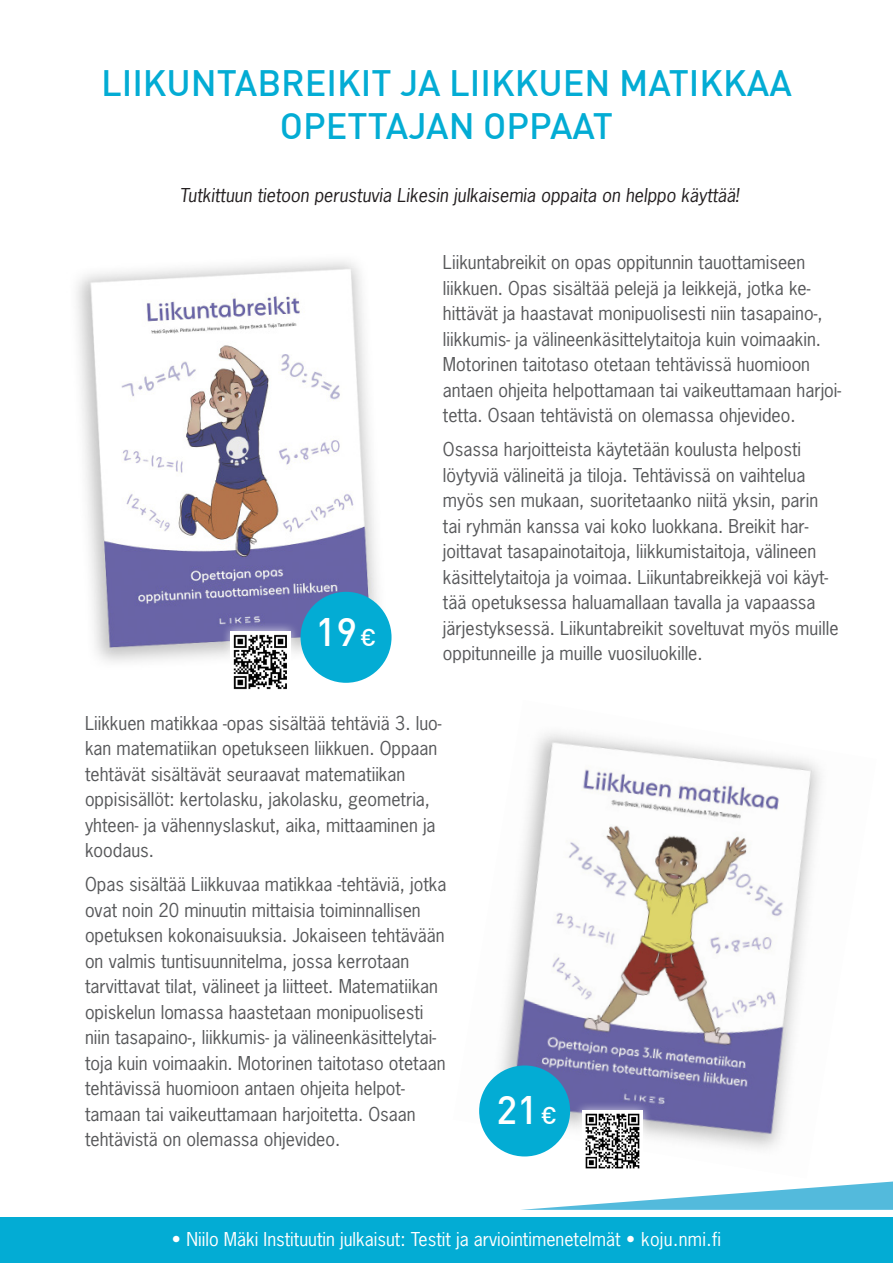
<style>
.page{position:relative;width:893px;height:1263px;background:#fff}
.page>*{position:absolute;margin:0;border:0;box-sizing:border-box;transform-origin:0 0}
.t1{font:500 39px "DIN Pro";color:#fff}
.NIMIOTSIKKO{font:500 36px/43.2px "DIN Pro";color:#03acd4;text-align:center}
.Julkaisut_Leipäteksti{font:18px/25.5px "News Gothic Std";color:#57585a}
.t2{font:18px "News Gothic Std";color:#fff}
.Julkaisut_Leipäteksti-2{font:italic 18px "News Gothic Std";color:#231f20}
.s1{font-size:24px}
</style>
<div class="page">
<svg style="left:521px;top:1181px;width:372px;height:29px"></svg>
<div style="left:0;top:1217px;width:893px;height:46px;background:#03acd4"></div>
<img style="left:76px;top:261px;width:316px;height:410px">
<img style="left:479px;top:733px;width:342px;height:424px">
<div style="left:479px;top:1065px;width:91px;height:91px;background:#03acd4;border-radius:50%"></div>
<div style="left:301px;top:592px;width:90px;height:91px;background:#03acd4;border-radius:50%"></div>
<div style="left:221px;top:622px;width:79px;height:80px;background:#fff;opacity:.75"></div>
<img style="left:231px;top:631px;width:60px;height:61px">
<div style="left:573px;top:1101px;width:79px;height:80px;background:#fff;opacity:.75"></div>
<img style="left:582px;top:1111px;width:60px;height:61px">
<p class="NIMIOTSIKKO" style="left:101px;top:60px;width:692px">LIIKUNTABREIKIT JA LIIKKUEN MATIKKAA<br>OPETTAJAN OPPAAT</p>
<p class="Julkaisut_Leipäteksti-2" style="left:180px;top:183px;width:561px">Tutkittuun tietoon perustuvia Likesin julkaisemia oppaita on helppo käyttää!</p>
<p class="t1" style="left:316px;top:606px;width:62px">19<span class="s1">€</span></p>
<p class="Julkaisut_Leipäteksti" style="left:443px;top:249px;width:400px">Liikuntabreikit on opas oppitunnin tauottamiseen liikkuen. Opas sisältää pelejä ja leikkejä, jotka ke&shy;hittävät ja haastavat monipuolisesti niin tasapaino-, liikkumis- ja välineenkäsittelytaitoja kuin voimaakin.<br>Motorinen taitotaso otetaan tehtävissä huomioon antaen ohjeita helpottamaan tai vaikeuttamaan harjoi&shy;tetta. Osaan tehtävistä on olemassa ohjevideo.</p>
<p class="Julkaisut_Leipäteksti" style="left:443px;top:436px;width:397px">Osassa harjoitteista käytetään koulusta helposti löytyviä välineitä ja tiloja. Tehtävissä on vaihtelua myös sen mukaan, suoritetaanko niitä yksin, parin tai ryhmän kanssa vai koko luokkana. Breikit har&shy;joittavat tasapainotaitoja, liikkumistaitoja, välineen käsittelytaitoja ja voimaa. Liikuntabreikkejä voi käyt&shy;tää opetuksessa haluamallaan tavalla ja vapaassa järjestyksessä. Liikuntabreikit soveltuvat myös muille oppitunneille ja muille vuosiluokille.</p>
<p class="Julkaisut_Leipäteksti" style="left:85px;top:710px;width:358px">Liikkuen matikkaa -opas sisältää tehtäviä 3. luo&shy;kan matematiikan opetukseen liikkuen. Oppaan tehtävät sisältävät seuraavat matematiikan oppisisällöt: kertolasku, jakolasku, geometria, yhteen- ja vähennyslaskut, aika, mittaaminen ja koodaus.</p>
<p class="Julkaisut_Leipäteksti" style="left:85px;top:872px;width:363px">Opas sisältää Liikkuvaa matikkaa -tehtäviä, jotka ovat noin 20 minuutin mittaisia toiminnallisen opetuksen kokonaisuuksia. Jokaiseen tehtävään on valmis tuntisuunnitelma, jossa kerrotaan tarvittavat tilat, välineet ja liitteet. Matematiikan opiskelun lomassa haastetaan monipuolisesti niin tasapaino-, liikkumis- ja välineenkäsittelytai&shy;toja kuin voimaakin. Motorinen taitotaso otetaan tehtävissä huomioon antaen ohjeita helpot&shy;tamaan tai vaikeuttamaan harjoitetta. Osaan tehtävistä on olemassa ohjevideo.</p>
<p class="t1" style="left:496px;top:1085px;width:62px">21<span class="s1">€</span></p>
<p class="t2" style="left:172px;top:1227px;width:551px">• Niilo Mäki Instituutin julkaisut: Testit ja arviointimenetelmät • koju.nmi.fi</p>
</div>
